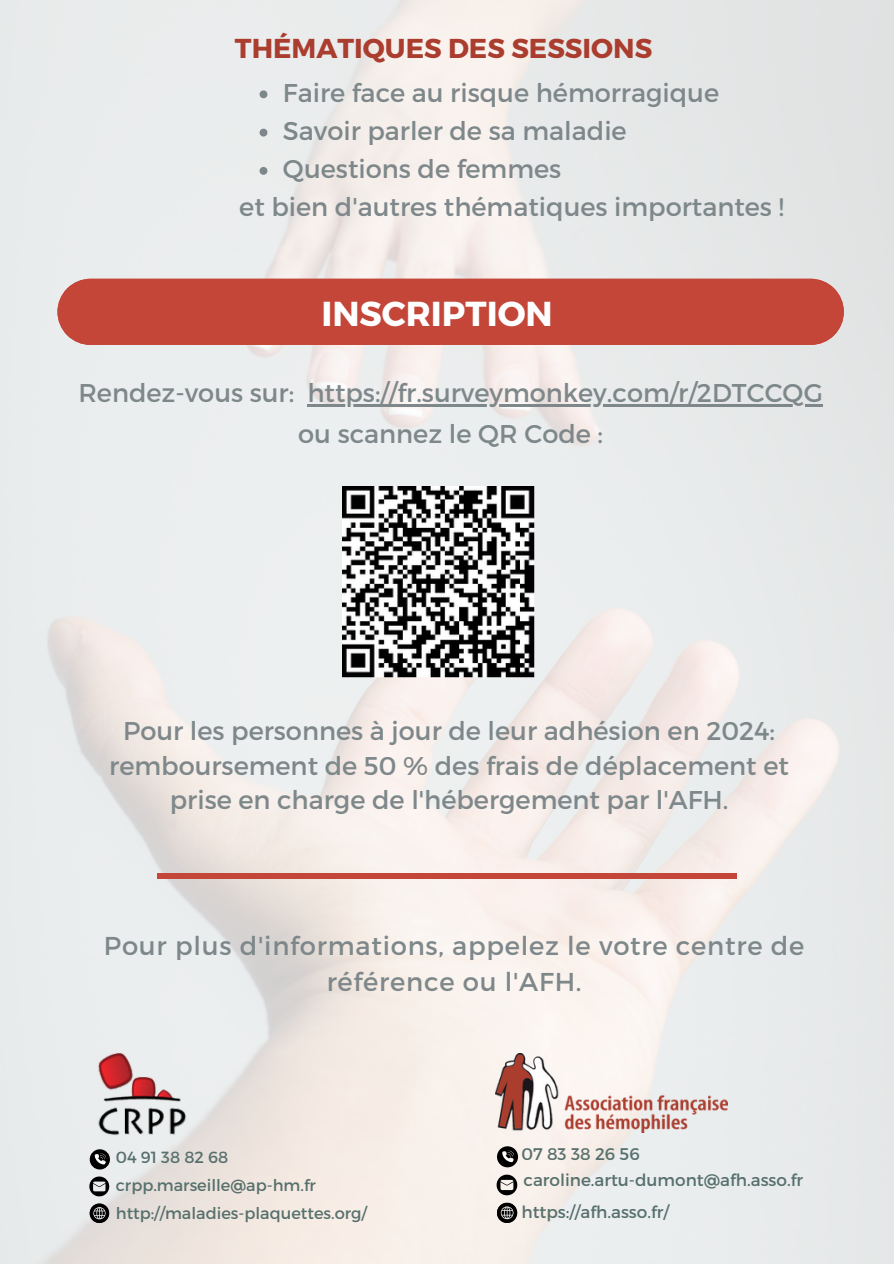
<style>
.page{position:relative;width:894px;height:1264px;background:#fff}
.page>*{position:absolute;margin:0;border:0;box-sizing:border-box;transform-origin:0 0}
.t1{font:700 34.65px "Montserrat";color:#fff}
.t2{font:700 27.3px "Montserrat";color:#aa3d2e}
.t3{font:25.8px/36px "Montserrat";letter-spacing:.03em;color:#7e888a;text-align:center}
.t4{font:25.65px/34.8px "Montserrat";color:#7e888a;text-align:center}
.t5{font:16.8px "Montserrat";color:#57706d}
.t6{font:16.2px "Montserrat";color:#57706d}
</style>
<div class="page">
<img style="left:0;top:0;width:893px;height:1263px">
<img style="left:343px;top:486px;width:191px;height:192px">
<div style="left:57px;top:279px;width:786px;height:66px;background:#c44639"></div>
<div style="left:157px;top:873px;width:579px;height:5px;background:#c44639"></div>
<img style="left:90px;top:1050px;width:101px;height:90px">
<svg style="left:89px;top:1176px;width:20px;height:20px"></svg>
<svg style="left:90px;top:1203px;width:19px;height:19px"></svg>
<svg style="left:90px;top:1149px;width:20px;height:20px"></svg>
<hr style="left:307px;top:404px;width:515px;height:3px;background:#7e888a">
<svg style="left:259px;top:90px;width:8px;height:8px"></svg>
<svg style="left:259px;top:129px;width:8px;height:7px"></svg>
<svg style="left:259px;top:167px;width:8px;height:8px"></svg>
<img style="left:495px;top:1053px;width:232px;height:79px">
<svg style="left:496px;top:1174px;width:21px;height:21px"></svg>
<svg style="left:497px;top:1202px;width:20px;height:20px"></svg>
<svg style="left:497px;top:1146px;width:21px;height:21px"></svg>
<p class="t2" style="left:235px;top:30px;width:418px">THÉMATIQUES DES SESSIONS</p>
<p class="t4" style="left:283px;top:74px;width:437px">Faire face au risque hémorragique</p>
<p class="t4" style="left:283px;top:112px;width:345px">Savoir parler de sa maladie</p>
<p class="t4" style="left:283px;top:150px;width:280px">Questions de femmes</p>
<p class="t4" style="left:239px;top:189px;width:546px">et bien d'autres thématiques importantes !</p>
<p class="t1" style="left:321px;top:291px;width:233px">INSCRIPTION</p>
<p class="t4" style="left:78px;top:374px;width:217px">Rendez-vous sur:</p>
<h1 class="t4" style="left:298px;top:372px;width:526px;line-height:40.5px;text-align:left;text-indent:9px">https://fr.surveymonkey.com/r/2DTCCQG ou scannez le QR Code :</h1>
<p class="t4" style="left:109px;top:711px;width:681px">Pour les personnes à jour de leur adhésion en 2024: remboursement de 50 % des frais de déplacement et prise en charge de l'hébergement par l'AFH.</p>
<p class="t3" style="left:104px;top:926px;width:701px">Pour plus d'informations, appelez le votre centre de référence ou l'AFH.</p>
<p class="t6" style="left:116px;top:1146px;width:114px">04 91 38 82 68</p>
<p class="t5" style="left:521px;top:1143px;width:120px">07 83 38 26 56</p>
<p class="t6" style="left:116px;top:1174px;width:201px">crpp.marseille@ap-hm.fr</p>
<p class="t5" style="left:523px;top:1169px;width:281px">caroline.artu-dumont@afh.asso.fr</p>
<p class="t6" style="left:116px;top:1202px;width:252px">http://maladies-plaquettes.org/</p>
<p class="t5" style="left:521px;top:1201px;width:149px">https://afh.asso.fr/</p>
</div>
